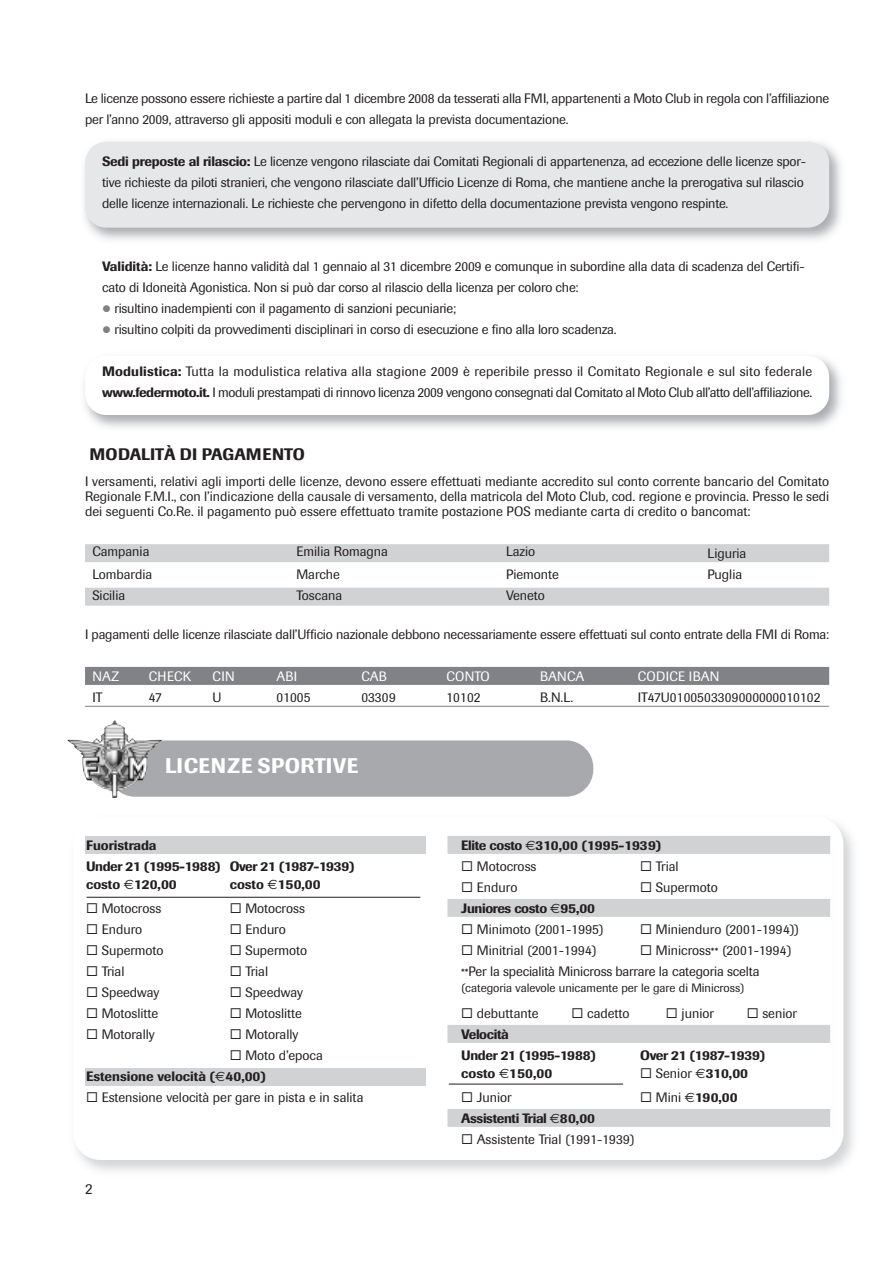
<style>
.page{position:relative;width:893px;height:1263px;background:#fff}
.page>*{position:absolute;margin:0;border:0;box-sizing:border-box;transform-origin:0 0}
.t1{font:500 21px "Imago";letter-spacing:.02em;color:#fff}
.t2{font:500 16.5px "Imago";color:#231f20}
.t3{font:15px "Imago";color:#231f20}
.t4{font:13.5px/21px "Imago";letter-spacing:-.015em;color:#231f20}
.t5{font:500 13.5px "Imago";letter-spacing:-.005em;color:#231f20}
.t6{font:500 13.5px "Imago";letter-spacing:-.025em;color:#231f20}
.t7{font:13.5px "Imago";letter-spacing:.02em;color:#fff}
.t8{font:12px "Imago";color:#231f20}
.s1{font-weight:500}
.s2{font-family:"Euro Sans";font-weight:400}
.s3{font-size:10.5px}
.s4{font-family:"Euro Sans"}
.s5{font-weight:400}
</style>
<div class="page">
<img style="left:76px;top:822px;width:778px;height:349px">
<div style="left:73px;top:817px;width:770px;height:343px;background:#fff;border-radius:27px"></div>
<div style="left:85px;top:836px;width:341px;height:17px;background:#d1d2d4"></div>
<div style="left:85px;top:1068px;width:341px;height:18px;background:#d1d2d4"></div>
<div style="left:85px;top:142px;width:744px;height:86px;background:#e6e7e9;border-radius:21px"></div>
<div style="left:447px;top:836px;width:383px;height:18px;background:#d1d2d4"></div>
<div style="left:447px;top:899px;width:383px;height:18px;background:#d1d2d4"></div>
<div style="left:447px;top:1025px;width:383px;height:18px;background:#d1d2d4"></div>
<div style="left:447px;top:1109px;width:383px;height:18px;background:#d1d2d4"></div>
<div style="left:85px;top:544px;width:744px;height:18px;background:#d1d2d4"></div>
<div style="left:85px;top:588px;width:744px;height:18px;background:#d1d2d4"></div>
<div style="left:85px;top:667px;width:744px;height:18px;background:#808285"></div>
<hr style="left:85px;top:706px;width:744px;height:1px;background:#808285">
<div style="left:108px;top:740px;width:485px;height:57px;background:#a8a9ad;border-radius:27px"></div>
<img style="left:67px;top:720px;width:96px;height:78px">
<hr style="left:87px;top:897px;width:333px;height:1px;background:#231f20">
<hr style="left:449px;top:1084px;width:174px;height:1px;background:#231f20">
<p class="t4" style="left:85px;top:89px;width:746px">Le licenze possono essere richieste a partire dal 1 dicembre 2008 da tesserati alla FMI, appartenenti a Moto Club in regola con l’affiliazione per l’anno 2009, attraverso gli appositi moduli e con allegata la prevista documentazione.</p>
<p class="t4" style="left:102px;top:152px;width:705px"><span class="s1">Sedi preposte al rilascio:</span> Le licenze vengono rilasciate dai Comitati Regionali di appartenenza, ad eccezione delle licenze spor&shy;tive richieste da piloti stranieri, che vengono rilasciate dall’Ufficio Licenze di Roma, che mantiene anche la prerogativa sul rilascio delle licenze internazionali. Le richieste che pervengono in difetto della documentazione prevista vengono respinte.</p>
<p class="t4" style="left:102px;top:257px;width:704px"><span class="s1">Validità:</span> Le licenze hanno validità dal 1 gennaio al 31 dicembre 2009 e comunque in subordine alla data di scadenza del Certifi-</p>
<p class="t4" style="left:102px;top:278px;width:478px">cato di Idoneità Agonistica. Non si può dar corso al rilascio della licenza per coloro che:</p>
<p class="t4" style="left:114px;top:299px;width:343px">risultino inadempienti con il pagamento di sanzioni pecuniarie;</p>
<p class="t4" style="left:114px;top:320px;width:504px">risultino colpiti da provvedimenti disciplinari in corso di esecuzione e fino alla loro scadenza.</p>
<p class="t4" style="left:102px;top:362px;width:712px"><span class="s1">Modulistica:</span> Tutta la modulistica relativa alla stagione 2009 è reperibile presso il Comitato Regionale e sul sito federale <span class="s1">www.federmoto.it.</span> I moduli prestampati di rinnovo licenza 2009 vengono consegnati dal Comitato al Moto Club all’atto dell’affiliazione.</p>
<p class="t2" style="left:89px;top:448px;width:217px">MODALITÀ DI PAGAMENTO</p>
<p class="t4" style="left:85px;top:474px;width:746px;line-height:15px;text-align:justify">I versamenti, relativi agli importi delle licenze, devono essere effettuati mediante accredito sul conto corrente bancario del Comitato Regionale F.M.I., con l’indicazione della causale di versamento, della matricola del Moto Club, cod. regione e provincia. Presso le sedi dei seguenti Co.Re. il pagamento può essere effettuato tramite postazione POS mediante carta di credito o bancomat:</p>
<p class="t4" style="left:92px;top:542px;width:59px">Campania</p>
<p class="t4" style="left:296px;top:542px;width:93px">Emilia Romagna</p>
<p class="t4" style="left:506px;top:542px;width:31px">Lazio</p>
<p class="t4" style="left:708px;top:543px;width:40px">Liguria</p>
<p class="t4" style="left:92px;top:564px;width:61px">Lombardia</p>
<p class="t4" style="left:296px;top:564px;width:45px">Marche</p>
<p class="t4" style="left:506px;top:564px;width:54px">Piemonte</p>
<p class="t4" style="left:708px;top:564px;width:36px">Puglia</p>
<p class="t4" style="left:92px;top:585px;width:34px">Sicilia</p>
<p class="t4" style="left:296px;top:585px;width:47px">Toscana</p>
<p class="t4" style="left:506px;top:585px;width:40px">Veneto</p>
<p class="t4" style="left:85px;top:624px;width:746px">I pagamenti delle licenze rilasciate dall’Ufficio nazionale debbono necessariamente essere effettuati sul conto entrate della FMI di Roma:</p>
<p class="t7" style="left:92px;top:671px;width:28px">NAZ</p>
<p class="t7" style="left:149px;top:671px;width:44px">CHECK</p>
<p class="t7" style="left:213px;top:671px;width:24px">CIN</p>
<p class="t7" style="left:276px;top:671px;width:22px">ABI</p>
<p class="t7" style="left:361px;top:671px;width:27px">CAB</p>
<p class="t7" style="left:446px;top:671px;width:45px">CONTO</p>
<p class="t7" style="left:540px;top:671px;width:46px">BANCA</p>
<p class="t7" style="left:638px;top:671px;width:83px">CODICE IBAN</p>
<p class="t4" style="left:92px;top:687px;width:12px">IT</p>
<p class="t4" style="left:149px;top:687px;width:14px">47</p>
<p class="t4" style="left:213px;top:687px;width:11px">U</p>
<p class="t4" style="left:276px;top:687px;width:36px">01005</p>
<p class="t4" style="left:361px;top:687px;width:36px">03309</p>
<p class="t4" style="left:446px;top:687px;width:36px">10102</p>
<p class="t4" style="left:540px;top:687px;width:35px">B.N.L.</p>
<p class="t4" style="left:638px;top:687px;width:184px">IT47U0100503309000000010102</p>
<h1 class="t1" style="left:165px;top:758px;width:195px">LICENZE SPORTIVE</h1>
<p class="t5" style="left:86px;top:840px;width:72px">Fuoristrada</p>
<p class="t5" style="left:461px;top:840px;width:202px">Elite costo <span class="s2">€</span>310,00 (1995-1939)</p>
<p class="t6" style="left:86px;top:861px;width:270px">Under 21 (1995-1988) Over 21 (1987-1939)</p>
<p class="t4" style="left:477px;top:856px;width:61px">Motocross</p>
<p class="t4" style="left:656px;top:856px;width:24px">Trial</p>
<p class="t5" style="left:86px;top:879px;width:92px">costo <span class="s2">€</span>120,00</p>
<p class="t5" style="left:230px;top:879px;width:92px">costo <span class="s2">€</span>150,00</p>
<p class="t4" style="left:477px;top:877px;width:42px">Enduro</p>
<p class="t4" style="left:656px;top:877px;width:63px">Supermoto</p>
<p class="t4" style="left:102px;top:898px;width:61px">Motocross</p>
<p class="t4" style="left:245px;top:898px;width:61px">Motocross</p>
<p class="t6" style="left:461px;top:903px;width:135px">Juniores costo <span class="s2">€</span>95,00</p>
<p class="t4" style="left:102px;top:919px;width:42px">Enduro</p>
<p class="t4" style="left:245px;top:919px;width:42px">Enduro</p>
<p class="t4" style="left:477px;top:919px;width:128px">Minimoto (2001-1995)</p>
<p class="t4" style="left:656px;top:919px;width:144px">Minienduro (2001-1994))</p>
<p class="t4" style="left:102px;top:940px;width:63px">Supermoto</p>
<p class="t4" style="left:245px;top:940px;width:63px">Supermoto</p>
<p class="t4" style="left:477px;top:940px;width:121px">Minitrial (2001-1994)</p>
<p class="t4" style="left:656px;top:940px;width:137px">Minicross<span class="s3">**</span> (2001-1994)</p>
<p class="t4" style="left:102px;top:961px;width:24px">Trial</p>
<p class="t4" style="left:245px;top:961px;width:24px">Trial</p>
<p class="t4" style="left:461px;top:961px;width:300px"><span class="s3">**</span>Per la specialità Minicross barrare la categoria scelta</p>
<p class="t4" style="left:102px;top:982px;width:59px">Speedway</p>
<p class="t4" style="left:245px;top:982px;width:59px">Speedway</p>
<p class="t8" style="left:461px;top:983px;width:285px">(categoria valevole unicamente per le gare di Minicross)</p>
<p class="t4" style="left:102px;top:1003px;width:58px">Motoslitte</p>
<p class="t4" style="left:245px;top:1003px;width:58px">Motoslitte</p>
<p class="t4" style="left:477px;top:1003px;width:63px">debuttante</p>
<p class="t4" style="left:587px;top:1003px;width:44px">cadetto</p>
<p class="t4" style="left:682px;top:1003px;width:34px">junior</p>
<p class="t4" style="left:762px;top:1003px;width:36px">senior</p>
<p class="t4" style="left:102px;top:1024px;width:55px">Motorally</p>
<p class="t4" style="left:245px;top:1024px;width:55px">Motorally</p>
<p class="t6" style="left:461px;top:1029px;width:49px">Velocità</p>
<p class="t4" style="left:245px;top:1045px;width:79px">Moto d’epoca</p>
<p class="t6" style="left:461px;top:1050px;width:136px">Under 21 (1995-1988)</p>
<p class="t6" style="left:640px;top:1050px;width:127px">Over 21 (1987-1939)</p>
<p class="t5" style="left:86px;top:1071px;width:181px">Estensione velocità (<span class="s2">€</span>40,00)</p>
<p class="t5" style="left:461px;top:1068px;width:92px">costo <span class="s2">€</span>150,00</p>
<p class="t4" style="left:656px;top:1063px;width:94px">Senior <span class="s4">€</span><span class="s1">310,00</span></p>
<p class="t4" style="left:102px;top:1087px;width:263px">Estensione velocità per gare in pista e in salita</p>
<p class="t4" style="left:477px;top:1087px;width:36px">Junior</p>
<p class="t5" style="left:656px;top:1092px;width:83px"><span class="s5">Mini</span> <span class="s2">€</span>190,00</p>
<p class="t4" style="left:477px;top:1108px;width:159px;text-indent:-16px"><span class="s1">Assistenti Trial</span> <span class="s4">€</span><span class="s1">80,00<br></span>Assistente Trial (1991-1939)</p>
<p class="t3" style="left:85px;top:1182px;width:9px">2</p>
</div>
